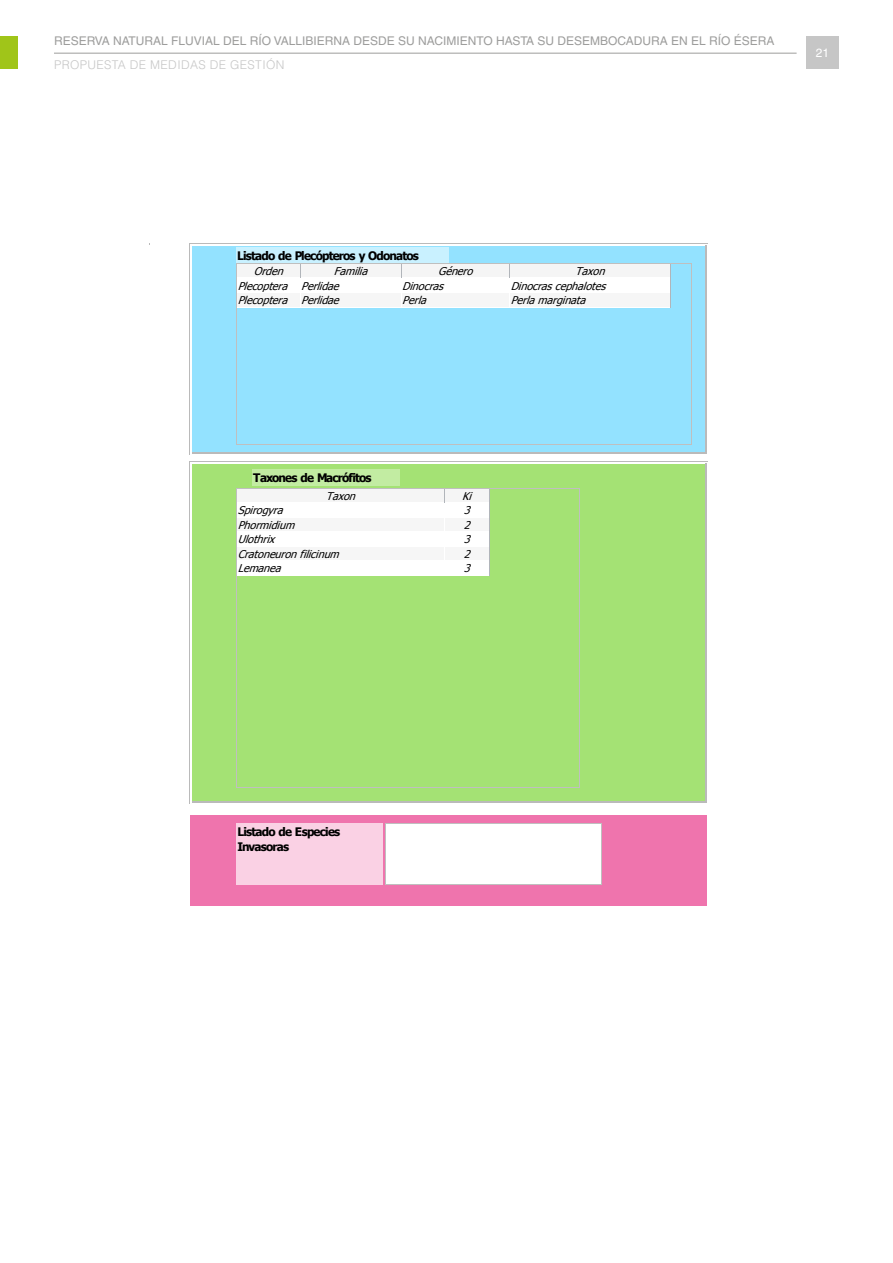
<style>
.page{position:relative;width:893px;height:1263px;background:#fff}
.page>*{position:absolute;margin:0;border:0;box-sizing:border-box;transform-origin:0 0}
.t1{font:12px "Helvetica LT Std";color:#9d9d9c}
.t2{font:300 12px "Helvetica LT Std";letter-spacing:.03em;color:#c6c6c6}
.t3{font:12px "Helvetica LT Std";color:#fff}
.t4{font:700 11.85px/14.2px "Tahoma";letter-spacing:-.07em;color:#000}
.t5{font:italic 10.65px "Tahoma";color:#000}
</style>
<div class="page">
<hr style="left:54px;top:53px;width:743px;height:1px;background:#9d9d9c">
<div style="left:0;top:36px;width:18px;height:33px;background:#a0c519"></div>
<div style="left:806px;top:36px;width:33px;height:33px;background:#c6c6c6"></div>
<div style="left:192px;top:245px;width:514px;height:208px;background:#93e2ff"></div>
<hr style="left:190px;top:243px;width:518px;height:1px;background:#bababa">
<hr style="left:190px;top:243px;width:1px;height:212px;background:#bababa">
<hr style="left:706px;top:245px;width:1px;height:209px;background:#bababa">
<hr style="left:192px;top:453px;width:515px;height:1px;background:#bababa">
<div style="left:191px;top:815px;width:516px;height:91px;background:#ef74ad"></div>
<div style="left:192px;top:463px;width:514px;height:339px;background:#a4e274"></div>
<hr style="left:190px;top:461px;width:518px;height:1px;background:#bababa">
<hr style="left:190px;top:461px;width:1px;height:343px;background:#bababa">
<hr style="left:706px;top:463px;width:1px;height:340px;background:#bababa">
<hr style="left:192px;top:802px;width:515px;height:1px;background:#bababa">
<div style="left:252px;top:469px;width:148px;height:17px;background:#c2eca2"></div>
<div style="left:236px;top:247px;width:212px;height:17px;background:#c9f1ff"></div>
<div style="left:236px;top:824px;width:147px;height:61px;background:#fad1e4"></div>
<div style="left:386px;top:824px;width:215px;height:61px;background:#fff"></div>
<div style="left:237px;top:488px;width:252px;height:87px;background:#fff"></div>
<div style="left:237px;top:517px;width:252px;height:14px;background:#f6f6f6"></div>
<div style="left:237px;top:546px;width:252px;height:14px;background:#f6f6f6"></div>
<hr style="left:489px;top:488px;width:1px;height:87px;background:#b1b5ba">
<hr style="left:237px;top:488px;width:1px;height:87px;background:#b1b5ba">
<div style="left:237px;top:488px;width:207px;height:14px;background:#f5f5f5"></div>
<div style="left:445px;top:488px;width:44px;height:14px;background:#f5f5f5"></div>
<hr style="left:444px;top:502px;width:1px;height:73px;background:#fff">
<hr style="left:237px;top:517px;width:252px;height:1px;background:#fff">
<hr style="left:237px;top:531px;width:252px;height:1px;background:#fff">
<hr style="left:237px;top:546px;width:252px;height:1px;background:#fff">
<hr style="left:237px;top:560px;width:252px;height:1px;background:#fff">
<hr style="left:237px;top:575px;width:252px;height:1px;background:#fff">
<hr style="left:237px;top:502px;width:252px;height:1px;background:#fff">
<svg style="left:444px;top:488px;width:1px;height:14px"></svg>
<hr style="left:579px;top:488px;width:1px;height:299px;background:#bfbfbf">
<div style="left:237px;top:263px;width:433px;height:44px;background:#fff"></div>
<div style="left:237px;top:292px;width:433px;height:15px;background:#f6f6f6"></div>
<hr style="left:670px;top:263px;width:1px;height:44px;background:#b1b5ba">
<hr style="left:237px;top:307px;width:434px;height:1px;background:#b1b5ba">
<hr style="left:237px;top:263px;width:1px;height:44px;background:#b1b5ba">
<div style="left:237px;top:263px;width:63px;height:15px;background:#f5f5f5"></div>
<div style="left:300px;top:263px;width:101px;height:15px;background:#f5f5f5"></div>
<div style="left:401px;top:263px;width:108px;height:15px;background:#f5f5f5"></div>
<div style="left:510px;top:263px;width:160px;height:15px;background:#f5f5f5"></div>
<hr style="left:237px;top:292px;width:433px;height:1px;background:#fff">
<hr style="left:237px;top:307px;width:433px;height:1px;background:#fff">
<hr style="left:237px;top:277px;width:433px;height:1px;background:#fff">
<svg style="left:300px;top:264px;width:1px;height:14px"></svg>
<svg style="left:401px;top:264px;width:1px;height:14px"></svg>
<svg style="left:509px;top:264px;width:1px;height:14px"></svg>
<hr style="left:237px;top:263px;width:455px;height:1px;background:#bfbfbf">
<hr style="left:692px;top:263px;width:1px;height:181px;background:#bfbfbf">
<p class="t1" style="left:54px;top:34px;width:722px">RESERVA NATURAL FLUVIAL DEL RÍO VALLIBIERNA DESDE SU NACIMIENTO HASTA SU DESEMBOCADURA EN EL RÍO ÉSERA</p>
<p class="t2" style="left:54px;top:57px;width:232px">PROPUESTA DE MEDIDAS DE GESTIÓN</p>
<p class="t3" style="left:816px;top:46px;width:15px">21</p>
<p class="t4" style="left:237px;top:248px;width:183px">Listado de Plecópteros y Odonatos</p>
<p class="t5" style="left:254px;top:264px;width:35px">Orden</p>
<p class="t5" style="left:334px;top:264px;width:39px">Familia</p>
<p class="t5" style="left:438px;top:264px;width:40px">Género</p>
<p class="t5" style="left:575px;top:264px;width:35px">Taxon</p>
<p class="t5" style="left:238px;top:279px;width:107px">Plecoptera Perlidae</p>
<p class="t5" style="left:402px;top:279px;width:47px">Dinocras</p>
<p class="t5" style="left:511px;top:279px;width:100px">Dinocrascephalotes</p>
<p class="t5" style="left:238px;top:293px;width:107px">Plecoptera Perlidae</p>
<p class="t5" style="left:402px;top:293px;width:29px">Perla</p>
<p class="t5" style="left:511px;top:293px;width:80px">Perlamarginata</p>
<p class="t4" style="left:253px;top:470px;width:120px">Taxones de Macrófitos</p>
<p class="t5" style="left:326px;top:489px;width:35px">Taxon</p>
<p class="t5" style="left:462px;top:489px;width:15px">Ki</p>
<p class="t5" style="left:238px;top:503px;width:51px">Spirogy ra</p>
<p class="t5" style="left:464px;top:503px;width:12px">3</p>
<p class="t5" style="left:238px;top:518px;width:62px">Phormidium</p>
<p class="t5" style="left:464px;top:518px;width:12px">2</p>
<p class="t5" style="left:238px;top:532px;width:42px">Ulothrix</p>
<p class="t5" style="left:464px;top:532px;width:12px">3</p>
<p class="t5" style="left:238px;top:547px;width:107px">Cratoneuronfilicinum</p>
<p class="t5" style="left:464px;top:547px;width:12px">2</p>
<p class="t5" style="left:238px;top:561px;width:49px">Lemanea</p>
<p class="t5" style="left:464px;top:561px;width:12px">3</p>
<p class="t4" style="left:238px;top:824px;width:104px">Listado de Especies<br>Invasoras</p>
</div>
